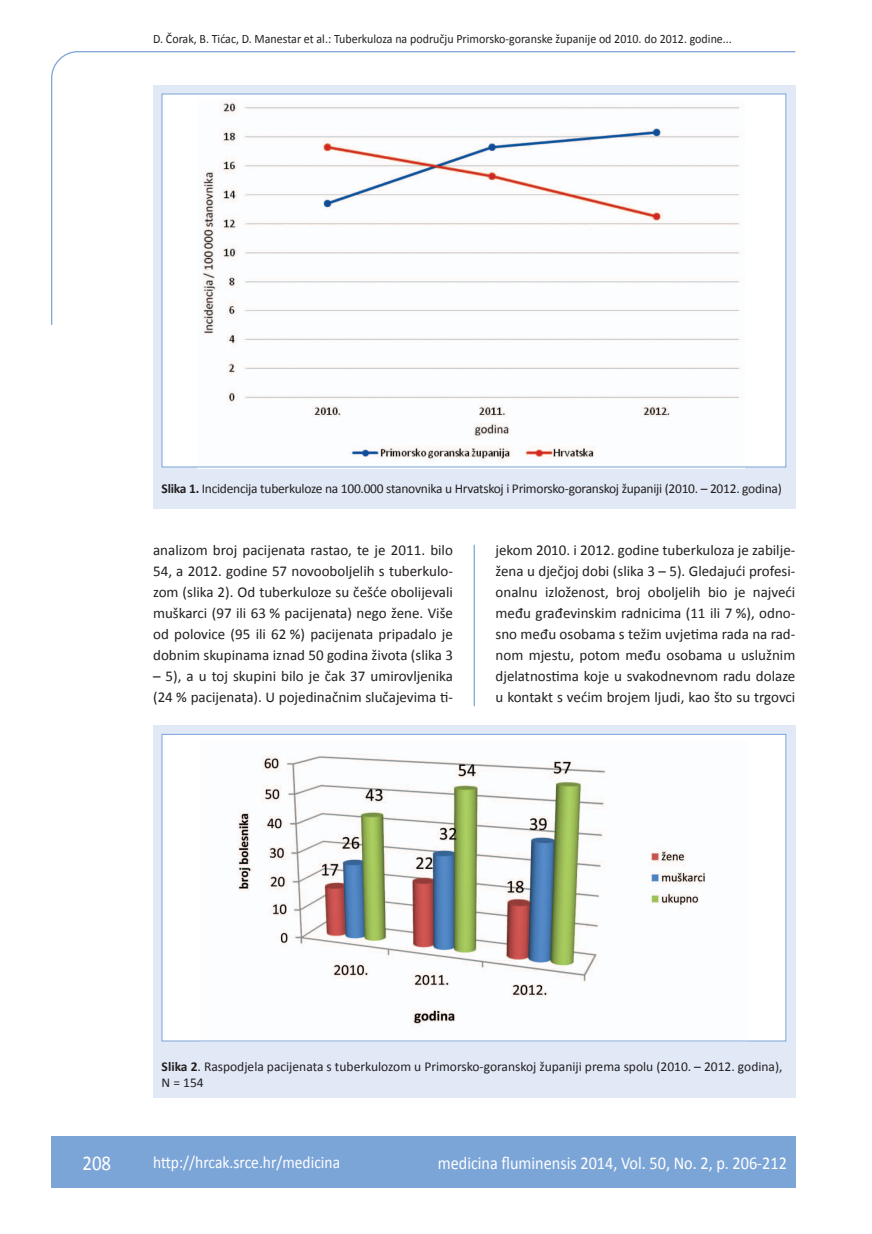
<style>
.page{position:relative;width:872px;height:1234px;background:#fff}
.page>*{position:absolute;margin:0;border:0;box-sizing:border-box;transform-origin:0 0}
.t1{font:21px "Calibri";color:#fff;scale:.9 1}
.t2{font:18px "Calibri";color:#fff;scale:.9 1}
.t3{font:17.25px "Calibri";color:#fff;scale:.9 1}
.t4{font:15px/21px "Calibri";color:#231f20;text-align:justify}
.t5{font:13.5px "Calibri";letter-spacing:-.02em;color:#231f20}
.t6{font:13.5px/16.5px "Calibri";color:#231f20}
.t7{font:12.75px "Calibri";color:#231f20;scale:.94 1}
.s1{font-weight:700}
</style>
<div class="page">
<svg style="left:51px;top:51px;width:745px;height:275px"></svg>
<hr style="left:473px;top:544px;width:2px;height:162px;background:#7ca5d7">
<div style="left:51px;top:1135px;width:744px;height:51px;background:#7ca5d7"></div>
<div style="left:153px;top:85px;width:642px;height:423px;background:#e1e9f6"></div>
<div style="left:162px;top:94px;width:624px;height:373px;background:#fff"></div>
<img style="left:197px;top:102px;width:548px;height:366px">
<div style="left:153px;top:725px;width:642px;height:372px;background:#e1e9f6"></div>
<div style="left:162px;top:734px;width:624px;height:306px;background:#fff"></div>
<img style="left:237px;top:754px;width:468px;height:272px">
<p class="t7" style="left:153px;top:30px;width:617px">D. Čorak, B. Tićac, D. Manestar et al.: Tuberkuloza na području Primorsko-goranske županije od 2010. do 2012. godine...</p>
<p class="t5" style="left:162px;top:479px;width:621px"><span class="s1">Slika 1.</span> Incidencija tuberkuloze na 100.000 stanovnika u Hrvatskoj i Primorsko-goranskoj županiji (2010. – 2012. godina)</p>
<p class="t4" style="left:153px;top:539px;width:301px">analizom broj pacijenata rastao, te je 2011. bilo 54, a 2012. godine 57 novooboljelih s tuberkulo&shy;zom (slika 2). Od tuberkuloze su češće obolijevali muškarci (97 ili 63 % pacijenata) nego žene. Više od polovice (95 ili 62 %) pacijenata pripadalo je dobnim skupinama iznad 50 godina života (slika 3</p>
<p class="t4" style="left:153px;top:665px;width:301px">– 5), a u toj skupini bilo je čak 37 umirovljenika (24 % pacijenata). U pojedinačnim slučajevima ti-</p>
<p class="t4" style="left:495px;top:539px;width:301px">jekom 2010. i 2012. godine tuberkuloza je zabilje&shy;žena u dječjoj dobi (slika 3 – 5). Gledajući profesi&shy;onalnu izloženost, broj oboljelih bio je najveći među građevinskim radnicima (11 ili 7 %), odno&shy;sno među osobama s težim uvjetima rada na rad&shy;nom mjestu, potom među osobama u uslužnim djelatnostima koje u svakodnevnom radu dolaze u kontakt s većim brojem ljudi, kao što su trgovci</p>
<p class="t6" style="left:162px;top:1057px;width:622px"><span class="s1">Slika 2</span>. Raspodjela pacijenata s tuberkulozom u Primorsko-goranskoj županiji prema spolu (2010. – 2012. godina),<br>N = 154</p>
<h1 class="t1" style="left:82px;top:1149px;width:33px">208</h1>
<p class="t3" style="left:153px;top:1150px;width:209px">http://hrcak.srce.hr/medicina</p>
<p class="t2" style="left:438px;top:1151px;width:389px">medicina fluminensis 2014, Vol. 50, No. 2, p. 206-212</p>
</div>
